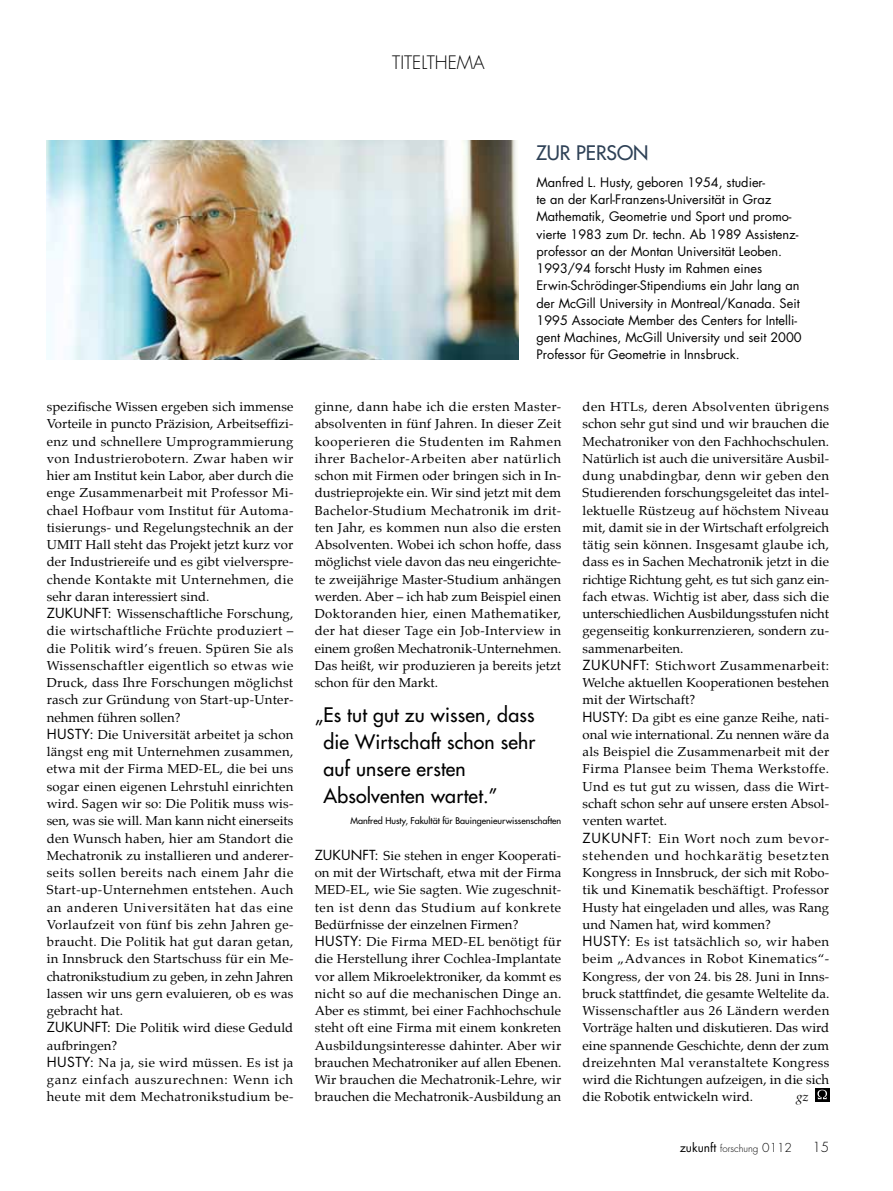
<style>
.page{position:relative;width:893px;height:1191px;background:#fff}
.page>*{position:absolute;margin:0;border:0;box-sizing:border-box;transform-origin:0 0}
.t1{font:19.5px/27px "Futura";letter-spacing:.01em;color:#000}
.t2{font:19.5px "Futura";color:#2e4156}
.t3{font:300 18px "Futura";color:#000}
.t4{font:300 13.5px "Futura";color:#000}
.t5{font:12.75px/17.2px "Palatino";letter-spacing:.015em;color:#000}
.t6{font:12.75px/17.2px "Futura";color:#000}
.t7{font:italic 12.75px "Palatino";color:#000}
.t8{font:300 9.75px "Futura";color:#000}
.t9{font:9px "Futura";color:#000}
.s1{font-family:"Futura";font-size:13.5px}
.s2{font-weight:400;font-size:12px}
.s3{font-size:12px}
</style>
<div class="page">
<img style="left:47px;top:140px;width:472px;height:219px">
<svg style="left:815px;top:1088px;width:14px;height:13px"></svg>
<svg style="left:817px;top:1089px;width:10px;height:10px"></svg>
<p class="t3" style="left:392px;top:50px;width:94px">Titelthema</p>
<p class="t2" style="left:536px;top:140px;width:114px">zur person</p>
<p class="t6" style="left:536px;top:173px;width:267px">Manfred L. H usty, geboren 1954, studier-<br>te an der Karl-Franzens-Universität in Graz Mathematik, Geometrie und Sport und promo&shy;vierte 1983 zum Dr. techn. Ab 1989 Assistenz&shy;professor an der Montan Universität Leoben.<br>1993/94 forscht H usty im Rahmen eines Erwin-Schrödinger-Stipendiums ein Jahr lang an der McGill University in Montreal/Kanada. Seit 1995 Associate Member des Centers for Intelli&shy;gent Machines, McGill University und seit 2000<br>Professor für Geometrie in Innsbruck.</p>
<p class="t5" style="left:47px;top:398px;width:248px">spezifische Wissen ergeben sich immense Vorteile in puncto Präzision, Arbeitseffizi&shy;enz und schnellere Umprogrammierung von Industrierobotern. Zwar haben wir hier am Institut kein Labor, aber durch die enge Zusammenarbeit mit Professor Mi&shy;chael Hofbaur vom Institut für Automa&shy;tisierungs- und Regelungstechnik an der UMIT Hall steht das Projekt jetzt kurz vor der Industriereife und es gibt vielverspre&shy;chende Kontakte mit Unternehmen, die sehr daran interessiert sind.<br><span class="s1">Zukunft:</span> Wissenschaftliche Forschung, die wirtschaftliche Früchte produziert – die Politik wird’s freuen. Spüren Sie als Wissenschaftler eigentlich so etwas wie Druck, dass Ihre Forschungen möglichst rasch zur Gründung von Start-up-Unter&shy;nehmen führen sollen?<br><span class="s1">husty:</span> Die Universität arbeitet ja schon längst eng mit Unternehmen zusammen, etwa mit der Firma MED-EL, die bei uns sogar einen eigenen Lehrstuhl einrichten wird. Sagen wir so: Die Politik muss wis&shy;sen, was sie will. Man kann nicht einerseits den Wunsch haben, hier am Standort die Mechatronik zu installieren und anderer&shy;seits sollen bereits nach einem Jahr die Start-up-Unternehmen entstehen. Auch an anderen Universitäten hat das eine Vorlaufzeit von fünf bis zehn Jahren ge&shy;braucht. Die Politik hat gut daran getan, in Innsbruck den Startschuss für ein Me&shy;chatronikstudium zu geben, in zehn Jahren lassen wir uns gern evaluieren, ob es was gebracht hat.<br><span class="s1">Zukunft:</span> Die Politik wird diese Geduld aufbringen?<br><span class="s1">husty:</span> Na ja, sie wird müssen. Es ist ja ganz einfach auszurechnen: Wenn ich heute mit dem Mechatronikstudium be-</p>
<p class="t5" style="left:583px;top:398px;width:248px">den HTLs, deren Absolventen übrigens schon sehr gut sind und wir brauchen die Mechatroniker von den Fachhochschulen.<br>Natürlich ist auch die universitäre Ausbil&shy;dung unabdingbar, denn wir geben den Studierenden forschungsgeleitet das intel&shy;lektuelle Rüstzeug auf höchstem Niveau mit, damit sie in der Wirtschaft erfolgreich tätig sein können. Insgesamt glaube ich, dass es in Sachen Mechatronik jetzt in die richtige Richtung geht, es tut sich ganz ein&shy;fach etwas. Wichtig ist aber, dass sich die unterschiedlichen Ausbildungsstufen nicht gegenseitig konkurrenzieren, sondern zu&shy;sammenarbeiten.<br><span class="s1">Zukunft:</span> Stichwort Zusammenarbeit:<br>Welche aktuellen Kooperationen bestehen mit der Wirtschaft?<br><span class="s1">husty:</span> Da gibt es eine ganze Reihe, nati&shy;onal wie international. Zu nennen wäre da als Beispiel die Zusammenarbeit mit der Firma Plansee beim Thema Werkstoffe.<br>Und es tut gut zu wissen, dass die Wirt&shy;schaft schon sehr auf unsere ersten Absol&shy;venten wartet.<br><span class="s1">Zukunft:</span> Ein Wort noch zum bevor&shy;stehenden und hochkarätig besetzten Kongress in Innsbruck, der sich mit Robo&shy;tik und Kinematik beschäftigt. Professor Husty hat eingeladen und alles, was Rang und Namen hat, wird kommen?<br><span class="s1">husty:</span> Es ist tatsächlich so, wir haben beim „Advances in Robot Kinematics“- Kongress, der von 24. bis 28. Juni in Inns&shy;bruck stattfindet, die gesamte Weltelite da.<br>Wissenschaftler aus 26 Ländern werden Vorträge halten und diskutieren. Das wird eine spannende Geschichte, denn der zum dreizehnten Mal veranstaltete Kongress wird die Richtungen aufzeigen, in die sich die Robotik entwickeln wird.</p>
<p class="t5" style="left:315px;top:398px;width:248px;text-align:justify">ginne, dann habe ich die ersten Master&shy;absolventen in fünf Jahren. In dieser Zeit kooperieren die Studenten im Rahmen ihrer Bachelor-Arbeiten aber natürlich schon mit Firmen oder bringen sich in In&shy;dustrieprojekte ein. Wir sind jetzt mit dem Bachelor-Studium Mechatronik im drit&shy;ten Jahr, es kommen nun also die ersten Absolventen. Wobei ich schon hoffe, dass möglichst viele davon das neu eingerichte&shy;te zweijährige Master-Studium anhängen werden. Aber – ich hab zum Beispiel einen Doktoranden hier, einen Mathematiker, der hat dieser Tage ein Job-Interview in einem großen Mechatronik-Unternehmen.<br>Das heißt, wir produzieren ja bereits jetzt schon für den Markt.</p>
<p class="t1" style="left:323px;top:701px;width:214px;text-indent:-9px">„ Es tut gut zu wissen, dass die Wirtschaft schon sehr auf unsere ersten<br>Absolventen wartet.”</p>
<p class="t9" style="left:350px;top:814px;width:212px">Manfred Husty, Fakultät für Bauingenieurwissenschaften</p>
<p class="t5" style="left:315px;top:846px;width:248px"><span class="s1">Zukunft:</span> Sie stehen in enger Kooperati&shy;on mit der Wirtschaft, etwa mit der Firma MED-EL, wie Sie sagten. Wie zugeschnit&shy;ten ist denn das Studium auf konkrete Bedürfnisse der einzelnen Firmen? <span class="s1">husty:</span> Die Firma MED-EL benötigt für die Herstellung ihrer Cochlea-Implantate vor allem Mikroelektroniker, da kommt es nicht so auf die mechanischen Dinge an.<br>Aber es stimmt, bei einer Fachhochschule steht oft eine Firma mit einem konkreten Ausbildungsinteresse dahinter. Aber wir brauchen Mechatroniker auf allen Ebenen.<br>Wir brauchen die Mechatronik-Lehre, wir brauchen die Mechatronik-Ausbildung an</p>
<p class="t7" style="left:796px;top:1086px;width:14px">gz</p>
<p class="t8" style="left:680px;top:1142px;width:114px"><span class="s2">zukunft</span> forschung <span class="s3">0112</span></p>
<p class="t4" style="left:812px;top:1138px;width:18px">15</p>
</div>
